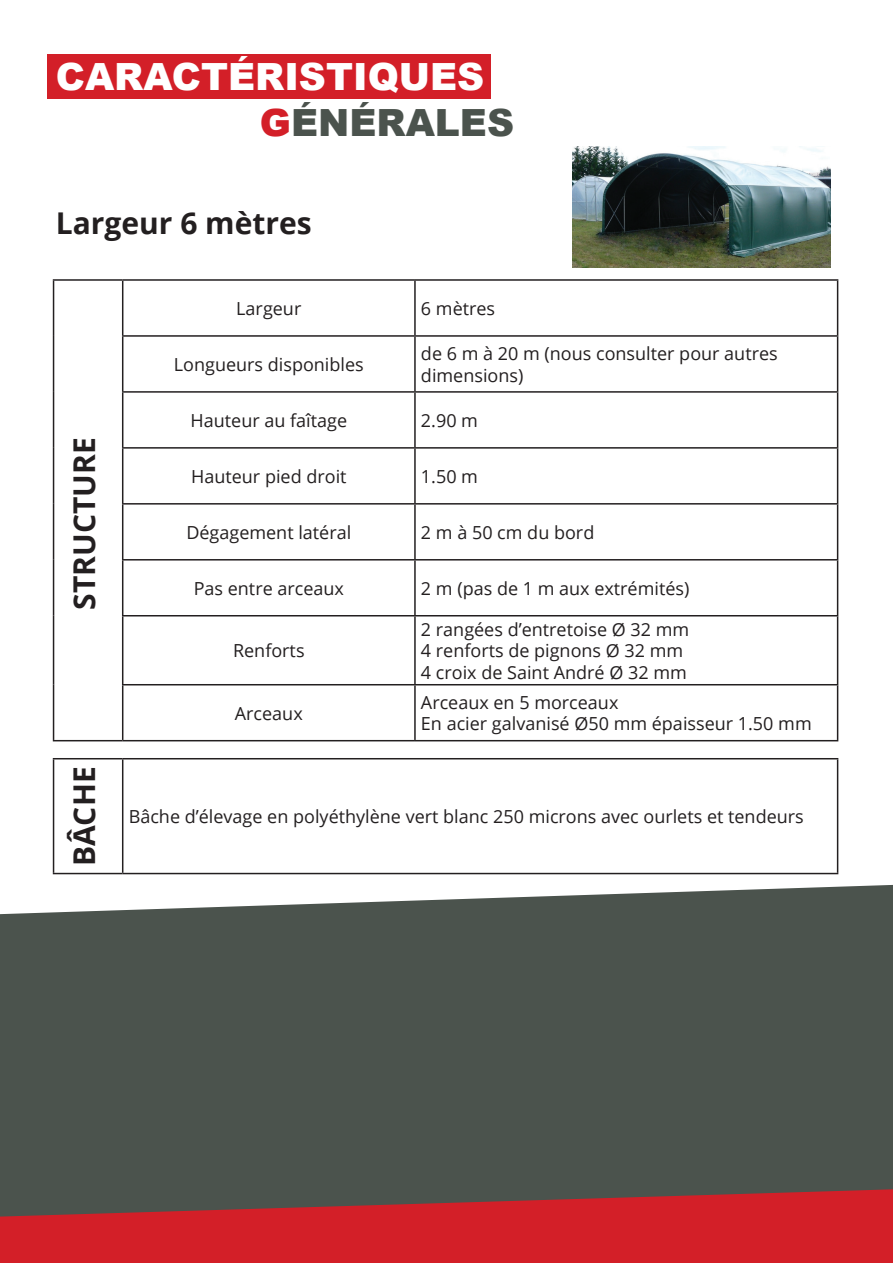
<style>
.page{position:relative;width:893px;height:1263px;background:#fff}
.page>*{position:absolute;margin:0;border:0;box-sizing:border-box;transform-origin:0 0}
.t1{font:900 37.5px/45.9px "Arial";color:#fff}
.t2{font:700 30px "Open Sans";color:#231f20}
.t3{font:18px/21.6px "Open Sans";color:#231f20}
.s1{color:#d31f28}
.s2{color:#4b534d}
</style>
<div class="page">
<div style="left:0;top:885px;width:893px;height:304px;background:#4b534d"></div>
<div style="left:47px;top:54px;width:444px;height:45px;background:#d31f28"></div>
<svg style="left:123px;top:281px;width:714px;height:459px"></svg>
<hr style="left:53px;top:279px;width:70px;height:2px;background:#231f20">
<hr style="left:53px;top:281px;width:1px;height:55px;background:#231f20">
<hr style="left:53px;top:336px;width:1px;height:56px;background:#231f20">
<hr style="left:53px;top:392px;width:1px;height:56px;background:#231f20">
<hr style="left:122px;top:391px;width:293px;height:2px;background:#231f20">
<hr style="left:415px;top:391px;width:423px;height:2px;background:#231f20">
<hr style="left:53px;top:448px;width:1px;height:56px;background:#231f20">
<hr style="left:122px;top:447px;width:293px;height:2px;background:#231f20">
<hr style="left:415px;top:447px;width:423px;height:2px;background:#231f20">
<hr style="left:53px;top:504px;width:1px;height:56px;background:#231f20">
<hr style="left:122px;top:503px;width:293px;height:2px;background:#231f20">
<hr style="left:415px;top:503px;width:423px;height:2px;background:#231f20">
<hr style="left:53px;top:560px;width:1px;height:56px;background:#231f20">
<hr style="left:122px;top:559px;width:293px;height:1px;background:#231f20">
<hr style="left:415px;top:559px;width:423px;height:1px;background:#231f20">
<hr style="left:53px;top:616px;width:1px;height:69px;background:#231f20">
<hr style="left:122px;top:615px;width:293px;height:1px;background:#231f20">
<hr style="left:415px;top:615px;width:423px;height:1px;background:#231f20">
<hr style="left:53px;top:685px;width:1px;height:55px;background:#231f20">
<hr style="left:122px;top:684px;width:293px;height:1px;background:#231f20">
<hr style="left:415px;top:684px;width:423px;height:1px;background:#231f20">
<hr style="left:53px;top:740px;width:70px;height:1px;background:#231f20">
<hr style="left:123px;top:740px;width:292px;height:1px;background:#231f20">
<hr style="left:415px;top:740px;width:423px;height:1px;background:#231f20">
<hr style="left:122px;top:281px;width:1px;height:54px;background:#231f20">
<hr style="left:122px;top:337px;width:1px;height:54px;background:#231f20">
<hr style="left:122px;top:393px;width:1px;height:54px;background:#231f20">
<hr style="left:122px;top:449px;width:1px;height:54px;background:#231f20">
<hr style="left:122px;top:505px;width:1px;height:54px;background:#231f20">
<hr style="left:122px;top:560px;width:1px;height:55px;background:#231f20">
<hr style="left:122px;top:616px;width:1px;height:68px;background:#231f20">
<hr style="left:122px;top:685px;width:1px;height:55px;background:#231f20">
<hr style="left:123px;top:279px;width:292px;height:2px;background:#231f20">
<hr style="left:415px;top:279px;width:423px;height:2px;background:#231f20">
<hr style="left:414px;top:281px;width:2px;height:54px;background:#231f20">
<hr style="left:414px;top:337px;width:2px;height:54px;background:#231f20">
<hr style="left:414px;top:393px;width:2px;height:54px;background:#231f20">
<hr style="left:414px;top:449px;width:2px;height:54px;background:#231f20">
<hr style="left:414px;top:505px;width:2px;height:54px;background:#231f20">
<hr style="left:414px;top:560px;width:2px;height:55px;background:#231f20">
<hr style="left:414px;top:616px;width:2px;height:68px;background:#231f20">
<hr style="left:414px;top:685px;width:2px;height:55px;background:#231f20">
<hr style="left:837px;top:281px;width:1px;height:54px;background:#231f20">
<hr style="left:837px;top:337px;width:1px;height:54px;background:#231f20">
<hr style="left:837px;top:393px;width:1px;height:54px;background:#231f20">
<hr style="left:837px;top:449px;width:1px;height:54px;background:#231f20">
<hr style="left:837px;top:505px;width:1px;height:54px;background:#231f20">
<hr style="left:837px;top:560px;width:1px;height:55px;background:#231f20">
<hr style="left:837px;top:616px;width:1px;height:68px;background:#231f20">
<hr style="left:837px;top:685px;width:1px;height:55px;background:#231f20">
<hr style="left:122px;top:335px;width:293px;height:2px;background:#231f20">
<hr style="left:415px;top:335px;width:423px;height:2px;background:#231f20">
<svg style="left:0;top:1189px;width:893px;height:74px;background:#b9282e"></svg>
<img style="left:572px;top:146px;width:258px;height:122px">
<hr style="left:53px;top:758px;width:70px;height:1px;background:#231f20">
<hr style="left:53px;top:759px;width:1px;height:114px;background:#231f20">
<hr style="left:53px;top:873px;width:70px;height:1px;background:#231f20">
<hr style="left:123px;top:873px;width:715px;height:1px;background:#231f20">
<hr style="left:122px;top:759px;width:1px;height:114px;background:#231f20">
<hr style="left:123px;top:758px;width:715px;height:1px;background:#231f20">
<hr style="left:837px;top:759px;width:1px;height:114px;background:#231f20">
<h1 class="t1" style="left:260px;top:53px;width:256px;text-indent:-204px">CARACTÉRISTIQUES<br><span class="s1">G</span><span class="s2">ÉNÉRALES</span></h1>
<h2 class="t2" style="left:56px;top:202px;width:257px">Largeur 6 mètres</h2>
<h2 class="t2" style="left:63px;top:610px;width:174px;rotate:-90deg">STRUCTURE</h2>
<h2 class="t2" style="left:63px;top:866px;width:101px;rotate:-90deg">BÂCHE</h2>
<p class="t3" style="left:236px;top:297px;width:67px">Largeur</p>
<p class="t3" style="left:421px;top:297px;width:76px">6 mètres</p>
<p class="t3" style="left:174px;top:353px;width:191px">Longueurs disponibles</p>
<p class="t3" style="left:421px;top:342px;width:358px">de 6 m à 20 m (nous consulter pour autres dimensions)</p>
<p class="t3" style="left:191px;top:409px;width:158px">Hauteur au faîtage</p>
<p class="t3" style="left:421px;top:409px;width:59px">2.90 m</p>
<p class="t3" style="left:191px;top:465px;width:157px">Hauteur pied droit</p>
<p class="t3" style="left:421px;top:465px;width:59px">1.50 m</p>
<p class="t3" style="left:186px;top:521px;width:166px">Dégagement latéral</p>
<p class="t3" style="left:421px;top:521px;width:175px">2 m à 50 cm du bord</p>
<p class="t3" style="left:194px;top:577px;width:152px">Pas entre arceaux</p>
<p class="t3" style="left:421px;top:577px;width:270px">2 m (pas de 1 m aux extrémités)</p>
<p class="t3" style="left:233px;top:639px;width:73px">Renforts</p>
<p class="t3" style="left:421px;top:618px;width:270px">2 rangées d’entretoise Ø 32 mm<br>4 renforts de pignons Ø 32 mm<br>4 croix de Saint André Ø 32 mm</p>
<p class="t3" style="left:235px;top:702px;width:69px">Arceaux</p>
<p class="t3" style="left:421px;top:691px;width:392px">Arceaux en 5 morceaux<br>En acier galvanisé Ø50 mm épaisseur 1.50 mm</p>
<p class="t3" style="left:129px;top:805px;width:677px">Bâche d’élevage en polyéthylène vert blanc 250 microns avec ourlets et tendeurs</p>
</div>
